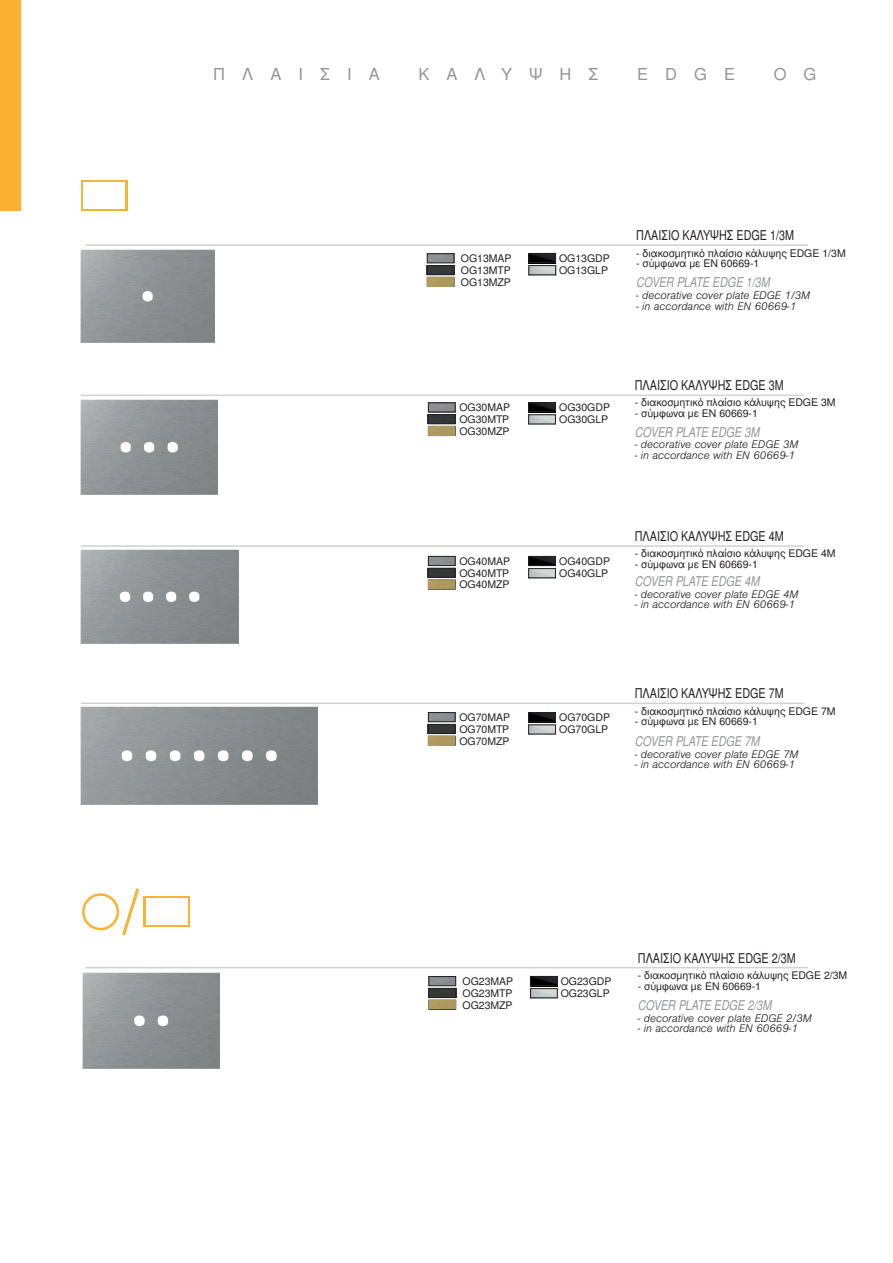
<style>
.page{position:relative;width:893px;height:1263px;background:#fff}
.page>*{position:absolute;margin:0;border:0;box-sizing:border-box;transform-origin:0 0}
.t1{font:16.5px "Nimbus San L";letter-spacing:1.03em;color:#939598}
.t2{font:13.5px "Nimbus San L";color:#231f20;scale:.8 1}
.t3{font:italic 13.5px "Nimbus San L";letter-spacing:-.005em;color:#939598;scale:.8 1}
.t4{font:italic 300 10.5px "Nimbus San L";color:#231f20}
.t5{font:10.5px "Nimbus San L";color:#231f20}
.t6{font:10.5px/11.9px "Nimbus San L";color:#231f20;text-align:justify}
</style>
<div class="page">
<img style="left:83px;top:972px;width:137px;height:96px">
<div style="left:144px;top:896px;width:46px;height:31px;background:#fbb131"></div>
<svg style="left:82px;top:888px;width:58px;height:48px"></svg>
<div style="left:146px;top:898px;width:42px;height:27px;background:#fff"></div>
<hr style="left:85px;top:244px;width:723px;height:2px;background:#d1d2d4">
<hr style="left:85px;top:967px;width:723px;height:1px;background:#d1d2d4">
<img style="left:530px;top:404px;width:24px;height:6px">
<div style="left:528px;top:402px;width:28px;height:10px;border:1px solid #231f20"></div>
<div style="left:528px;top:414px;width:28px;height:10px;border:1px solid #231f20"></div>
<img style="left:428px;top:278px;width:26px;height:8px">
<div style="left:427px;top:253px;width:27px;height:10px;border:1px solid #231f20"></div>
<img style="left:429px;top:267px;width:23px;height:6px">
<div style="left:427px;top:265px;width:27px;height:10px;border:1px solid #231f20"></div>
<div style="left:428px;top:1000px;width:28px;height:10px;border:1px solid #231f20"></div>
<img style="left:429px;top:1000px;width:26px;height:9px">
<div style="left:428px;top:976px;width:28px;height:10px;border:1px solid #231f20"></div>
<img style="left:430px;top:990px;width:24px;height:6px">
<div style="left:428px;top:988px;width:28px;height:10px;border:1px solid #231f20"></div>
<img style="left:530px;top:255px;width:24px;height:6px">
<div style="left:528px;top:253px;width:28px;height:10px;border:1px solid #231f20"></div>
<div style="left:528px;top:265px;width:28px;height:10px;border:1px solid #231f20"></div>
<img style="left:532px;top:978px;width:24px;height:6px">
<div style="left:530px;top:976px;width:28px;height:10px;border:1px solid #231f20"></div>
<div style="left:530px;top:988px;width:28px;height:10px;border:1px solid #231f20"></div>
<img style="left:81px;top:399px;width:137px;height:96px">
<img style="left:530px;top:558px;width:24px;height:6px">
<div style="left:528px;top:556px;width:28px;height:10px;border:1px solid #231f20"></div>
<div style="left:528px;top:568px;width:28px;height:10px;border:1px solid #231f20"></div>
<img style="left:530px;top:714px;width:24px;height:6px">
<div style="left:528px;top:712px;width:28px;height:10px;border:1px solid #231f20"></div>
<hr style="left:81px;top:395px;width:723px;height:1px;background:#d1d2d4">
<hr style="left:81px;top:545px;width:723px;height:2px;background:#d1d2d4">
<hr style="left:81px;top:702px;width:723px;height:2px;background:#d1d2d4">
<img style="left:81px;top:550px;width:157px;height:94px">
<img style="left:429px;top:427px;width:26px;height:8px">
<div style="left:428px;top:402px;width:28px;height:10px;border:1px solid #231f20"></div>
<img style="left:430px;top:416px;width:24px;height:6px">
<div style="left:428px;top:414px;width:28px;height:10px;border:1px solid #231f20"></div>
<img style="left:81px;top:706px;width:237px;height:99px">
<svg style="left:81px;top:180px;width:46px;height:30px"></svg>
<div style="left:83px;top:182px;width:42px;height:26px;background:#fff"></div>
<img style="left:429px;top:736px;width:26px;height:9px">
<div style="left:428px;top:712px;width:28px;height:10px;border:1px solid #231f20"></div>
<img style="left:430px;top:726px;width:24px;height:6px">
<div style="left:428px;top:724px;width:28px;height:10px;border:1px solid #231f20"></div>
<img style="left:429px;top:580px;width:26px;height:9px">
<div style="left:428px;top:556px;width:28px;height:10px;border:1px solid #231f20"></div>
<img style="left:430px;top:570px;width:24px;height:6px">
<div style="left:428px;top:568px;width:28px;height:10px;border:1px solid #231f20"></div>
<div style="left:0;top:0;width:21px;height:210px;background:#fbb131"></div>
<h1 class="t1" style="left:213px;top:64px;width:168px">ΠΛΑΙΣΙΑ</h1>
<h1 class="t1" style="left:418px;top:64px;width:182px">ΚΑΛΥΨΗΣ</h1>
<h1 class="t1" style="left:637px;top:64px;width:99px">EDGE</h1>
<h1 class="t1" style="left:774px;top:64px;width:44px">O G</h1>
<p class="t6" style="left:461px;top:253px;width:52px">OG13MAP OG13MTP OG13MZP</p>
<p class="t6" style="left:559px;top:253px;width:52px">OG13GDP<br>OG13GLP</p>
<p class="t2" style="left:636px;top:228px;width:199px">ΠΛΑΙΣΙΟ ΚΑΛΥΨΗΣ EDGE 1/3M</p>
<p class="t5" style="left:636px;top:247px;width:211px">- διακοσμητικό πλαίσιο κάλυψης EDGE 1/3M</p>
<p class="t5" style="left:636px;top:257px;width:125px">- σύμφωνα με EN 60669-1</p>
<p class="t3" style="left:636px;top:274px;width:169px">COVER PLATE EDGE 1/3M</p>
<p class="t4" style="left:636px;top:288px;width:176px">- decorative cover plate EDGE 1/3M</p>
<p class="t4" style="left:636px;top:298px;width:162px">- in accordance with EN 60669-1</p>
<p class="t6" style="left:459px;top:402px;width:52px">OG30MAP OG30MTP OG30MZP</p>
<p class="t6" style="left:559px;top:402px;width:52px">OG30GDP<br>OG30GLP</p>
<p class="t2" style="left:635px;top:377px;width:188px">ΠΛΑΙΣΙΟ ΚΑΛΥΨΗΣ EDGE 3M</p>
<p class="t5" style="left:635px;top:396px;width:202px">- διακοσμητικό πλαίσιο κάλυψης EDGE 3M</p>
<p class="t5" style="left:635px;top:406px;width:125px">- σύμφωνα με EN 60669-1</p>
<p class="t3" style="left:635px;top:424px;width:157px">COVER PLATE EDGE 3M</p>
<p class="t4" style="left:635px;top:437px;width:165px">- decorative cover plate EDGE 3M</p>
<p class="t4" style="left:635px;top:447px;width:162px">- in accordance with EN 60669-1</p>
<p class="t6" style="left:459px;top:555px;width:52px">OG40MAP OG40MTP OG40MZP</p>
<p class="t6" style="left:559px;top:556px;width:52px">OG40GDP<br>OG40GLP</p>
<p class="t2" style="left:635px;top:528px;width:188px">ΠΛΑΙΣΙΟ ΚΑΛΥΨΗΣ EDGE 4M</p>
<p class="t5" style="left:635px;top:547px;width:202px">- διακοσμητικό πλαίσιο κάλυψης EDGE 4M</p>
<p class="t5" style="left:635px;top:558px;width:125px">- σύμφωνα με EN 60669-1</p>
<p class="t3" style="left:635px;top:573px;width:157px">COVER PLATE EDGE 4M</p>
<p class="t4" style="left:635px;top:587px;width:165px">- decorative cover plate EDGE 4M</p>
<p class="t4" style="left:635px;top:597px;width:162px">- in accordance with EN 60669-1</p>
<p class="t6" style="left:459px;top:711px;width:52px">OG70MAP OG70MTP OG70MZP</p>
<p class="t6" style="left:559px;top:711px;width:52px">OG70GDP<br>OG70GLP</p>
<p class="t2" style="left:635px;top:685px;width:188px">ΠΛΑΙΣΙΟ ΚΑΛΥΨΗΣ EDGE 7M</p>
<p class="t5" style="left:635px;top:705px;width:202px">- διακοσμητικό πλαίσιο κάλυψης EDGE 7M</p>
<p class="t5" style="left:635px;top:715px;width:125px">- σύμφωνα με EN 60669-1</p>
<p class="t3" style="left:635px;top:733px;width:157px">COVER PLATE EDGE 7M</p>
<p class="t4" style="left:635px;top:746px;width:165px">- decorative cover plate EDGE 7M</p>
<p class="t4" style="left:635px;top:757px;width:162px">- in accordance with EN 60669-1</p>
<p class="t6" style="left:463px;top:975px;width:52px">OG23MAP OG23MTP OG23MZP</p>
<p class="t6" style="left:561px;top:975px;width:52px">OG23GDP<br>OG23GLP</p>
<p class="t2" style="left:638px;top:950px;width:199px">ΠΛΑΙΣΙΟ ΚΑΛΥΨΗΣ EDGE 2/3M</p>
<p class="t5" style="left:638px;top:969px;width:211px">- διακοσμητικό πλαίσιο κάλυψης EDGE 2/3M</p>
<p class="t5" style="left:638px;top:980px;width:125px">- σύμφωνα με EN 60669-1</p>
<p class="t3" style="left:638px;top:997px;width:169px">COVER PLATE EDGE 2/3M</p>
<p class="t4" style="left:638px;top:1010px;width:176px">- decorative cover plate EDGE 2/3M</p>
<p class="t4" style="left:638px;top:1021px;width:162px">- in accordance with EN 60669-1</p>
</div>
